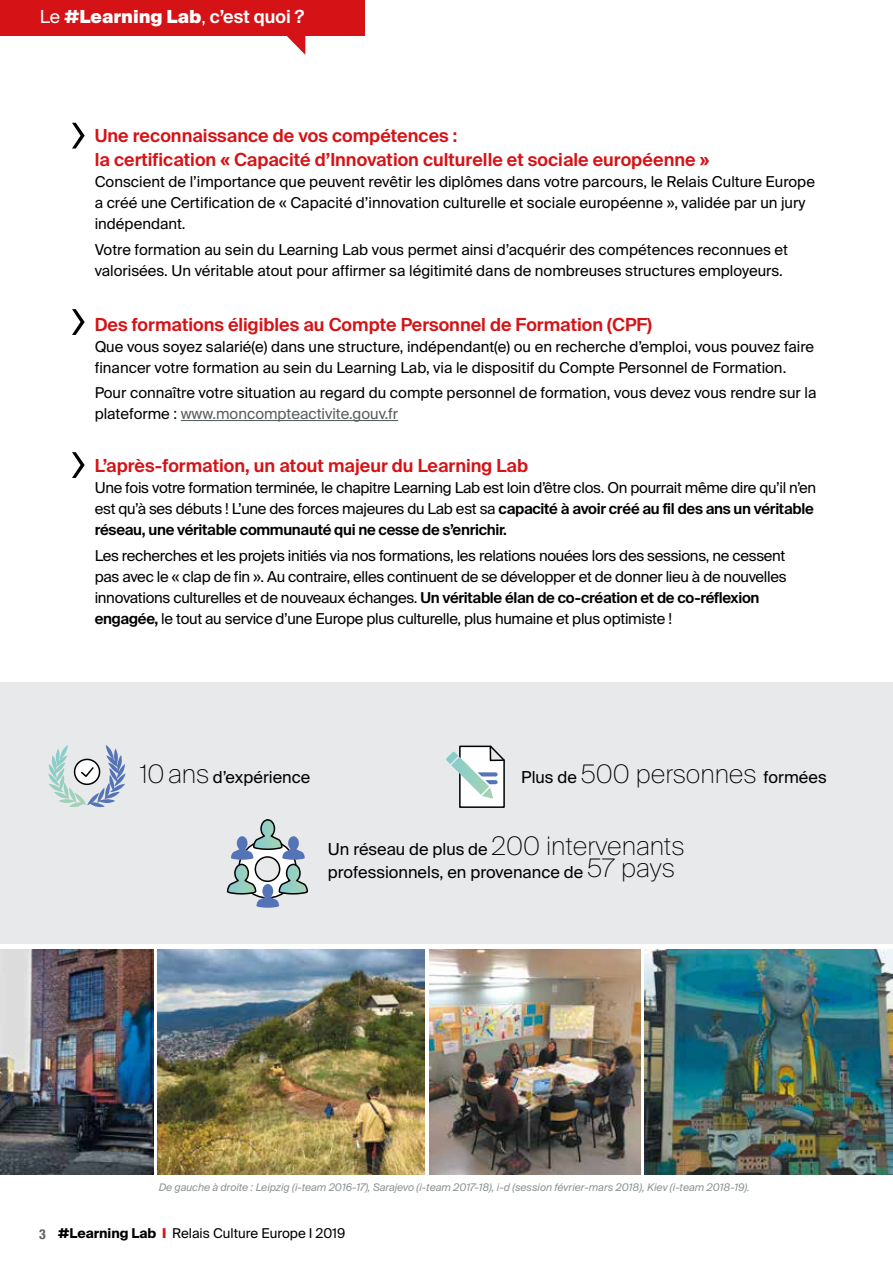
<style>
.page{position:relative;width:893px;height:1263px;background:#fff}
.page>*{position:absolute;margin:0;border:0;box-sizing:border-box;transform-origin:0 0}
.t1{font:300 57px "Suisse Intl";color:#000}
.t2{font:600 18px/24px "Suisse Intl";color:#d51317}
.t3{font:900 18px "Suisse Intl";color:#fff}
.t4{font:16.5px/22.5px "Suisse Intl";color:#000}
.t5{font:15px/21px "Suisse Intl";color:#000}
.t6{font:15px/21px "Suisse Intl";letter-spacing:-.02em;color:#000}
.t7{font:13.5px "Suisse Intl";color:#000}
.t8{font:italic 10.5px "Suisse Intl";color:#8e9395}
.s1{font-weight:400}
.s2{font-weight:600}
.s3{color:#595e60}
.s4{font-weight:100;font-size:25.5px}
.s5{font-family:"Helvetica Neue";font-weight:700;font-stretch:condensed;font-size:13.8px;color:#595e60}
.s6{font-weight:700}
.s7{font-weight:900;color:#d51317}
</style>
<div class="page">
<div style="left:0;top:682px;width:893px;height:262px;background:#e8e9ea"></div>
<hr style="left:181px;top:420px;width:217px;height:1px;background:#595e60">
<img style="left:429px;top:949px;width:211px;height:225px">
<img style="left:645px;top:949px;width:248px;height:225px">
<img style="left:0;top:949px;width:153px;height:225px">
<img style="left:157px;top:949px;width:268px;height:225px">
<svg style="left:252px;top:35px;width:53px;height:20px"></svg>
<div style="left:0;top:0;width:365px;height:35px;background:#d51317"></div>
<svg style="left:226px;top:819px;width:82px;height:89px"></svg>
<svg style="left:446px;top:745px;width:59px;height:63px"></svg>
<svg style="left:117px;top:764px;width:8px;height:15px"></svg>
<svg style="left:114px;top:773px;width:11px;height:13px"></svg>
<svg style="left:48px;top:745px;width:74px;height:62px"></svg>
<p class="t3" style="left:40px;top:6px;width:266px"><span class="s1">Le</span> #Learning Lab<span class="s1">,</span> <span class="s2">c’est quoi ?</span></p>
<h1 class="t1" style="left:71px;top:98px;width:17px">›</h1>
<h1 class="t1" style="left:71px;top:285px;width:17px">›</h1>
<h1 class="t1" style="left:71px;top:428px;width:17px">›</h1>
<p class="t2" style="left:95px;top:124px;width:616px">Une reconnaissance de vos compétences :<br>la certification « Capacité d’Innovation culturelle et sociale européenne »</p>
<p class="t5" style="left:95px;top:172px;width:722px">Conscient de l’importance que peuvent revêtir les diplômes dans votre parcours, le Relais Culture Europe a créé une Certification de « Capacité d’innovation culturelle et sociale européenne », validée par un jury indépendant.</p>
<p class="t5" style="left:95px;top:239px;width:695px">Votre formation au sein du Learning Lab vous permet ainsi d’acquérir des compétences reconnues et valorisées. Un véritable atout pour affirmer sa légitimité dans de nombreuses structures employeurs.</p>
<p class="t2" style="left:95px;top:312px;width:559px">Des formations éligibles au Compte Personnel de Formation (CPF)</p>
<p class="t5" style="left:95px;top:336px;width:721px">Que vous soyez salarié(e) dans une structure, indépendant(e) ou en recherche d’emploi, vous pouvez faire financer votre formation au sein du Learning Lab, via le dispositif du Compte Personnel de Formation.</p>
<p class="t5" style="left:95px;top:382px;width:723px">Pour connaître votre situation au regard du compte personnel de formation, vous devez vous rendre sur la plateforme : <span class="s3">www.moncompteactivite.gouv.fr</span></p>
<p class="t2" style="left:95px;top:454px;width:435px">L’après-formation, un atout majeur du Learning Lab</p>
<p class="t6" style="left:95px;top:478px;width:723px">Une fois votre formation terminée, le chapitre Learning Lab est loin d’être clos. On pourrait même dire qu’il n’en est qu’à ses débuts ! L’une des forces majeures du Lab est sa <span class="s2">capacité à avoir créé au fil des ans un véritable réseau, une véritable communauté qui ne cesse de s’enrichir.</span></p>
<p class="t6" style="left:95px;top:545px;width:693px">Les recherches et les projets initiés via nos formations, les relations nouées lors des sessions, ne cessent pas avec le « clap de fin ». Au contraire, elles continuent de se développer et de donner lieu à de nouvelles innovations culturelles et de nouveaux échanges. <span class="s2">Un véritable élan de co-création et de co-réflexion engagée,</span> le tout au service d’une Europe plus culturelle, plus humaine et plus optimiste !</p>
<p class="t4" style="left:140px;top:766px;width:172px"><span class="s4">10 ans</span> d’expérience</p>
<p class="t4" style="left:521px;top:766px;width:307px">Plus de <span class="s4">500 personnes</span> formées</p>
<p class="t4" style="left:328px;top:838px;width:358px">Un réseau de plus de <span class="s4">200 intervenants </span>professionnels, en provenance de <span class="s4">57 pays</span></p>
<p class="t8" style="left:159px;top:1181px;width:593px">De gauche à droite : Leipzig (i-team 2016-17), Sarajevo (i-team 2017-18), i-d (session février-mars 2018), Kiev (i-team 2018-19).</p>
<p class="t7" style="left:39px;top:1225px;width:308px"><span class="s5">3</span> <span class="s6">#Learning Lab</span> <span class="s7">l</span> Relais Culture Europe I 2019</p>
</div>
